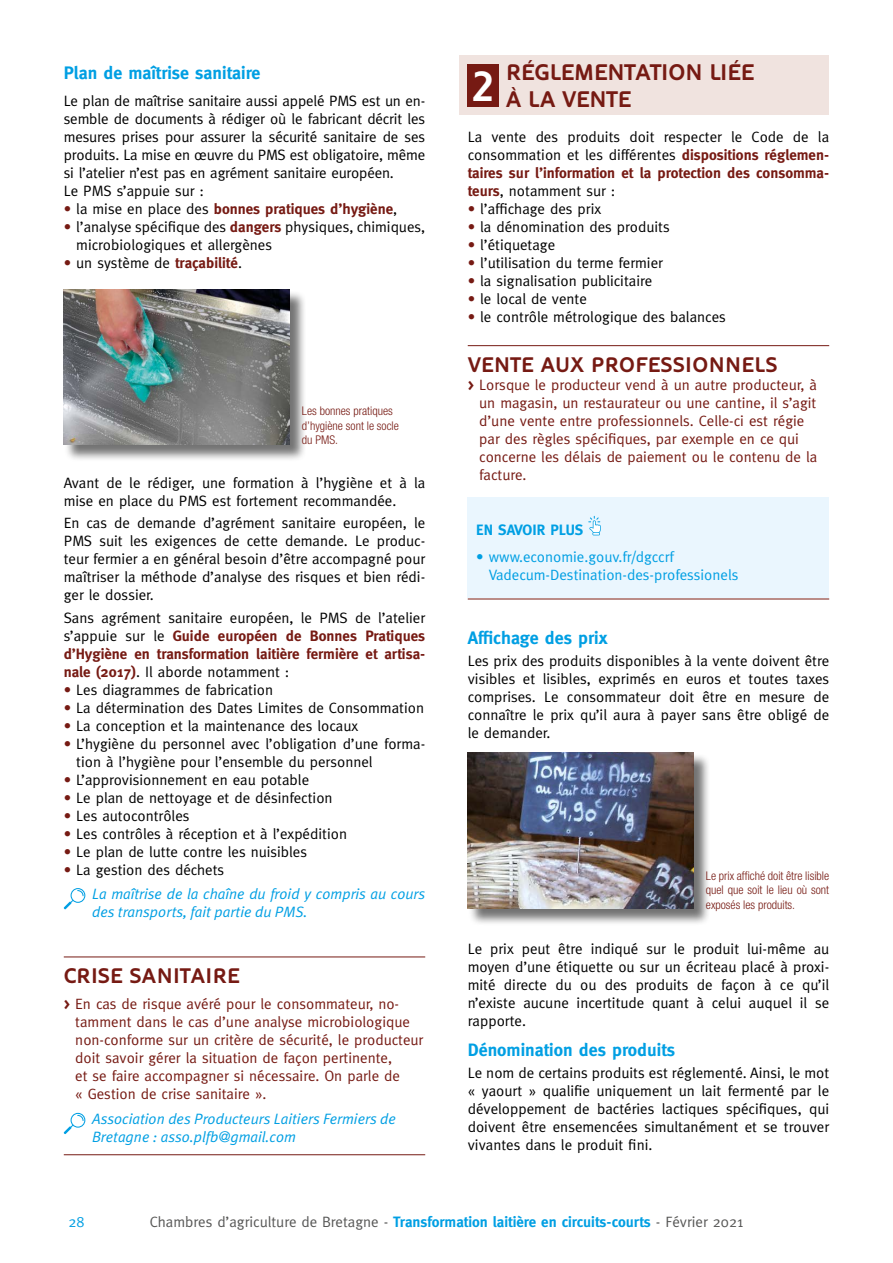
<style>
.page{position:relative;width:893px;height:1263px;background:#fff}
.page>*{position:absolute;margin:0;border:0;box-sizing:border-box;transform-origin:0 0}
.t1{font:700 42px "Oblik";color:#fff}
.t2{font:700 22.5px/27px "Oblik";color:#761a13}
.t3{font:700 21px "Oblik";letter-spacing:.02em;color:#761a13}
.t4{font:700 18px "Meta";color:#009fe3}
.t5{font:15px/18px "Meta";color:#000;text-align:justify}
.t6{font:15px/18px "Meta";color:#761a13}
.t7{font:700 15px/18px "Meta";color:#761a13;text-align:justify}
.t8{font:italic 15px/18px "Meta Plus Normal";color:#009fe3}
.t9{font:15px "Meta";color:#575756}
.t10{font:15px/18px "Meta";color:#009fe3}
.t11{font:700 15px "Meta";color:#009fe3}
.t12{font:300 condensed 12px/14.4px "Helvetica Neue";color:#761a13;text-align:justify}
.s1{font-weight:400}
.s2{font-weight:400;color:#000}
.s3{color:#761a13}
.s4{font-weight:700;color:#761a13}
.s5{font-weight:700}
.s6{font-weight:700;color:#009fe3}
</style>
<div class="page">
<div style="left:459px;top:55px;width:370px;height:60px;background:#f0e3df"></div>
<div style="left:71px;top:888px;width:14px;height:15px;border:1px solid #009fe3;border-radius:50%"></div>
<svg style="left:64px;top:889px;width:20px;height:20px"></svg>
<hr style="left:64px;top:956px;width:361px;height:1px;background:#761a13">
<hr style="left:64px;top:1154px;width:361px;height:1px;background:#761a13">
<div style="left:71px;top:1113px;width:14px;height:15px;border:1px solid #009fe3;border-radius:50%"></div>
<svg style="left:64px;top:1114px;width:20px;height:20px"></svg>
<div style="left:468px;top:64px;width:31px;height:43px;background:#761a13"></div>
<hr style="left:468px;top:345px;width:361px;height:1px;background:#761a13">
<hr style="left:468px;top:599px;width:361px;height:1px;background:#761a13">
<div style="left:468px;top:497px;width:361px;height:101px;background:#eaf6fe"></div>
<svg style="left:588px;top:516px;width:13px;height:19px"></svg>
<div style="left:468px;top:753px;width:242px;height:173px;background:#000;opacity:.55"></div>
<img style="left:468px;top:752px;width:225px;height:157px">
<div style="left:64px;top:291px;width:242px;height:170px;background:#000;opacity:.55"></div>
<img style="left:64px;top:290px;width:225px;height:154px">
<p class="t4" style="left:64px;top:63px;width:198px">Plan de maîtrise sanitaire</p>
<p class="t5" style="left:64px;top:91px;width:363px;text-align:left">Le plan de maîtrise sanitaire aussi appelé PMS est un en&shy;semble de documents à rédiger où le fabricant décrit les mesures prises pour assurer la sécurité sanitaire de ses produits. La mise en œuvre du PMS est obligatoire, même si l’atelier n’est pas en agrément sanitaire européen.<br>Le PMS s’appuie sur :</p>
<p class="t7" style="left:64px;top:199px;width:335px"><span class="s1">•</span> <span class="s2">la mise en place des</span> bonnes pratiques d’hygiène<span class="s2">,</span></p>
<p class="t5" style="left:76px;top:217px;width:350px;text-indent:-12px"><span class="s3">•</span> l’analyse spécifique des <span class="s4">dangers</span> physiques, chimiques, microbiologiques et allergènes</p>
<p class="t5" style="left:64px;top:253px;width:180px"><span class="s3">•</span> un système de <span class="s4">traçabilité</span>.</p>
<p class="t12" style="left:302px;top:404px;width:99px;text-align:left">Les bonnes pratiques d’hygiène sont le socle du PMS.</p>
<p class="t5" style="left:64px;top:474px;width:363px">Avant de le rédiger, une formation à l’hygiène et à la mise en place du PMS est fortement recommandée.</p>
<p class="t5" style="left:64px;top:514px;width:363px">En cas de demande d’agrément sanitaire européen, le PMS suit les exigences de cette demande. Le produc&shy;teur fermier a en général besoin d’être accompagné pour maîtriser la méthode d’analyse des risques et bien rédi&shy;ger le dossier.</p>
<p class="t7" style="left:64px;top:608px;width:363px"><span class="s2">Sans agrément sanitaire européen, le PMS de l’atelier s’appuie sur le</span> Guide européen de Bonnes Pratiques d’Hygiène en transformation laitière fermière et artisa&shy;nale (2017)<span class="s2">. Il aborde notamment :</span></p>
<p class="t5" style="left:64px;top:680px;width:211px"><span class="s3">•</span> Les diagrammes de fabrication</p>
<p class="t5" style="left:64px;top:698px;width:362px"><span class="s3">•</span> La détermination des Dates Limites de Consommation</p>
<p class="t5" style="left:64px;top:716px;width:296px"><span class="s3">•</span> La conception et la maintenance des locaux</p>
<p class="t5" style="left:76px;top:734px;width:350px;text-indent:-12px"><span class="s3">•</span> L’hygiène du personnel avec l’obligation d’une forma&shy;tion à l’hygiène pour l’ensemble du personnel</p>
<p class="t5" style="left:64px;top:770px;width:247px"><span class="s3">•</span> L’approvisionnement en eau potable</p>
<p class="t5" style="left:64px;top:788px;width:270px"><span class="s3">•</span> Le plan de nettoyage et de désinfection</p>
<p class="t5" style="left:64px;top:806px;width:127px"><span class="s3">•</span> Les autocontrôles</p>
<p class="t5" style="left:64px;top:824px;width:285px"><span class="s3">•</span> Les contrôles à réception et à l’expédition</p>
<p class="t5" style="left:64px;top:842px;width:245px"><span class="s3">•</span> Le plan de lutte contre les nuisibles</p>
<p class="t5" style="left:64px;top:860px;width:162px"><span class="s3">•</span> La gestion des déchets</p>
<p class="t8" style="left:92px;top:884px;width:335px">La maîtrise de la chaîne du froid y compris au cours des transports, fait partie du PMS.</p>
<h3 class="t3" style="left:64px;top:964px;width:177px">CRISE SANITAIRE</h3>
<p class="t6" style="left:75px;top:995px;width:350px;text-indent:-12px"><span class="s5">&gt;</span> En cas de risque avéré pour le consommateur, no&shy;tamment dans le cas d’une analyse microbiologique non-conforme sur un critère de sécurité, le producteur doit savoir gérer la situation de façon pertinente,<br>et se faire accompagner si nécessaire. On parle de<br>« Gestion de crise sanitaire ».</p>
<p class="t8" style="left:92px;top:1109px;width:305px">Association des Producteurs Laitiers Fermiers de<br>Bretagne : asso.plfb@gmail.com</p>
<h1 class="t1" style="left:473px;top:63px;width:22px">2</h1>
<h2 class="t2" style="left:506px;top:59px;width:250px">RÉGLEMENTATION LIÉE<br>À LA VENTE</h2>
<p class="t5" style="left:468px;top:127px;width:363px">La vente des produits doit respecter le Code de la consommation et les différentes <span class="s4">dispositions réglemen&shy;taires sur l’information et la protection des consomma&shy;teurs</span>, notamment sur :</p>
<p class="t5" style="left:468px;top:199px;width:135px"><span class="s3">•</span> l’affichage des prix</p>
<p class="t5" style="left:468px;top:217px;width:204px"><span class="s3">•</span> la dénomination des produits</p>
<p class="t5" style="left:468px;top:235px;width:89px"><span class="s3">•</span> l’étiquetage</p>
<p class="t5" style="left:468px;top:253px;width:197px"><span class="s3">•</span> l’utilisation du terme fermier</p>
<p class="t5" style="left:468px;top:271px;width:186px"><span class="s3">•</span> la signalisation publicitaire</p>
<p class="t5" style="left:468px;top:289px;width:121px"><span class="s3">•</span> le local de vente</p>
<p class="t5" style="left:468px;top:307px;width:260px"><span class="s3">•</span> le contrôle métrologique des balances</p>
<h3 class="t3" style="left:468px;top:352px;width:311px">VENTE AUX PROFESSIONNELS</h3>
<p class="t6" style="left:479px;top:375px;width:340px;text-indent:-12px"><span class="s5">&gt;</span> Lorsque le producteur vend à un autre producteur, à un magasin, un restaurateur ou une cantine, il s’agit d’une vente entre professionnels. Celle-ci est régie par des règles spécifiques, par exemple en ce qui concerne les délais de paiement ou le contenu de la facture.</p>
<p class="t11" style="left:476px;top:521px;width:109px">EN SAVOIR PLUS</p>
<p class="t10" style="left:489px;top:547px;width:251px;text-indent:-12px">• www.economie.gouv.fr/dgccrf<br>Vadecum-Destination-des-professionels</p>
<p class="t4" style="left:468px;top:627px;width:141px">Affichage des prix</p>
<p class="t5" style="left:468px;top:651px;width:363px">Les prix des produits disponibles à la vente doivent être visibles et lisibles, exprimés en euros et toutes taxes comprises. Le consommateur doit être en mesure de connaître le prix qu’il aura à payer sans être obligé de le demander.</p>
<p class="t12" style="left:706px;top:868px;width:125px">Le prix affiché doit être lisible quel que soit le lieu où sont exposés les produits.</p>
<p class="t5" style="left:468px;top:939px;width:363px">Le prix peut être indiqué sur le produit lui-même au moyen d’une étiquette ou sur un écriteau placé à proxi&shy;mité directe du ou des produits de façon à ce qu’il n’existe aucune incertitude quant à celui auquel il se rapporte.</p>
<p class="t4" style="left:468px;top:1039px;width:209px">Dénomination des produits</p>
<p class="t5" style="left:468px;top:1064px;width:363px">Le nom de certains produits est réglementé. Ainsi, le mot « yaourt » qualifie uniquement un lait fermenté par le développement de bactéries lactiques spécifiques, qui doivent être ensemencées simultanément et se trouver vivantes dans le produit fini.</p>
<p class="t10" style="left:69px;top:1212px;width:18px">28</p>
<p class="t9" style="left:150px;top:1213px;width:595px">Chambres d’agriculture de Bretagne - <span class="s6">Transformation laitière en circuits-courts</span> - Février 2021</p>
</div>
